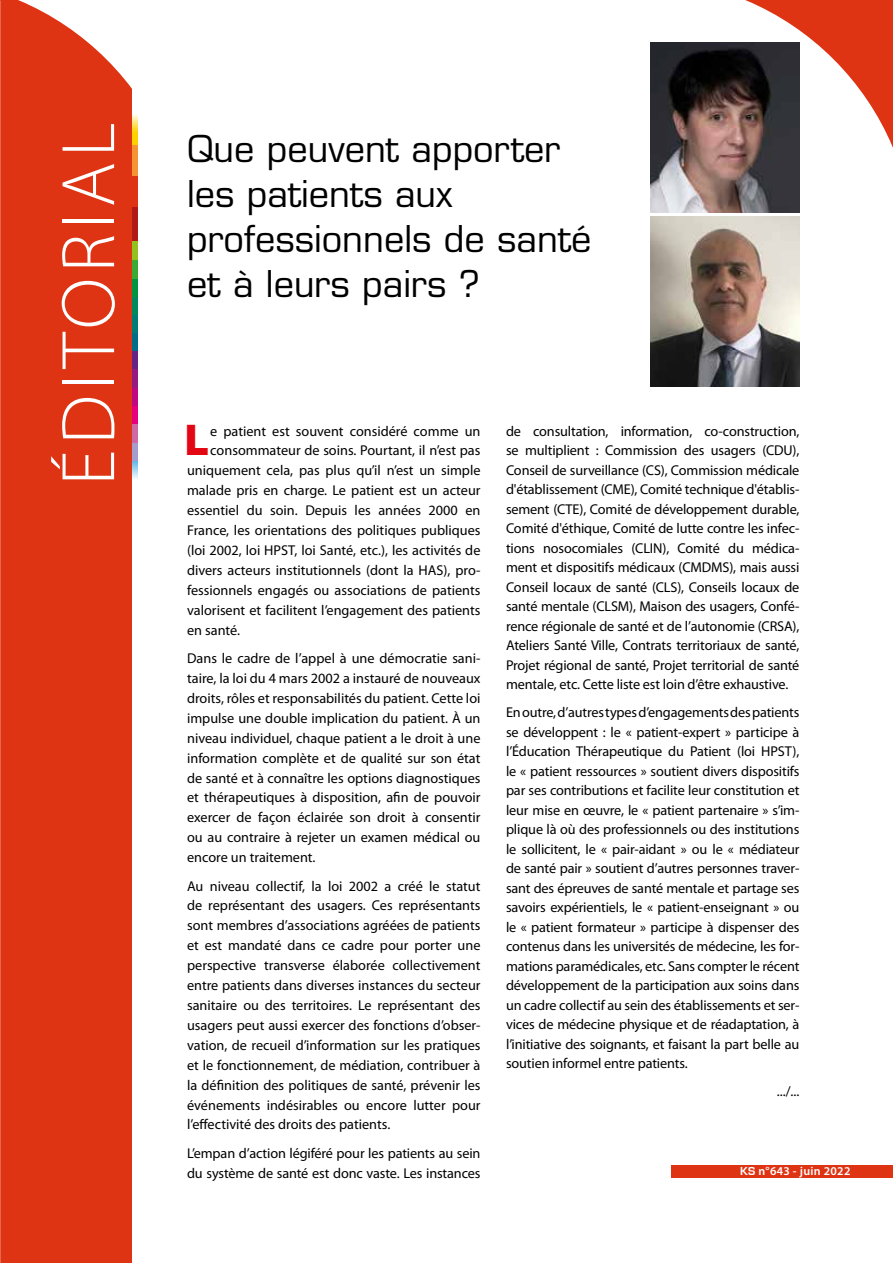
<style>
.page{position:relative;width:893px;height:1263px;background:#fff}
.page>*{position:absolute;margin:0;border:0;box-sizing:border-box;transform-origin:0 0}
.t1{font:300 76.5px "Myriad Pro";letter-spacing:.07em;color:#fff}
.t2{font:700 40.2px "Eurostile";color:#e30613}
.t3{font:36px/45px "Eurostile";color:#000}
.t4{font:14.25px/19.5px "Myriad Pro";color:#000;text-align:justify}
.t5{font:600 12px "Myriad Pro";letter-spacing:.025em;color:#fff}
.s1{font-family:"Eurostile";font-weight:700}
</style>
<div class="page">
<svg style="left:650px;top:0;width:243px;height:255px"></svg>
<div style="left:672px;top:1165px;width:221px;height:13px;background:#de3414"></div>
<div style="left:132px;top:333px;width:6px;height:18px;background:#006e88"></div>
<div style="left:132px;top:315px;width:6px;height:18px;background:#007d75"></div>
<div style="left:132px;top:296px;width:6px;height:19px;background:#008a5b"></div>
<div style="left:132px;top:278px;width:6px;height:18px;background:#009641"></div>
<div style="left:132px;top:260px;width:6px;height:18px;background:#3aaa35"></div>
<div style="left:132px;top:242px;width:6px;height:18px;background:#95c11f"></div>
<div style="left:132px;top:351px;width:6px;height:19px;background:#662383"></div>
<div style="left:132px;top:370px;width:6px;height:18px;background:#951b81"></div>
<div style="left:132px;top:388px;width:6px;height:18px;background:#c00880"></div>
<div style="left:132px;top:406px;width:6px;height:19px;background:#e6007d"></div>
<div style="left:132px;top:425px;width:6px;height:18px;background:#cc69a6"></div>
<div style="left:132px;top:443px;width:6px;height:18px;background:#a69dcd"></div>
<svg style="left:132px;top:461px;width:6px;height:18px"></svg>
<div style="left:0;top:0;width:132px;height:1263px;background:#de3414"></div>
<svg style="left:0;top:0;width:138px;height:255px"></svg>
<img style="left:651px;top:217px;width:148px;height:170px">
<img style="left:651px;top:43px;width:148px;height:170px">
<svg style="left:0;top:732px;width:1px;height:81px"></svg>
<h1 class="t1" style="left:43px;top:486px;width:364px;rotate:-90deg">ÉDITORIAL</h1>
<h3 class="t3" style="left:187px;top:126px;width:406px">Que peuvent apporter les patients aux professionnels de santé et à leurs pairs ?</h3>
<h2 class="t2" style="left:185px;top:416px;width:25px">L</h2>
<p class="t4" style="left:210px;top:421px;width:272px">e patient est souvent considéré comme un</p>
<p class="t4" style="left:210px;top:441px;width:272px">consommateur de soins. Pourtant, il n’est pas</p>
<p class="t4" style="left:187px;top:461px;width:295px">uniquement cela, pas plus qu’il n’est un simple</p>
<p class="t4" style="left:187px;top:480px;width:295px">malade pris en charge. Le patient est un acteur</p>
<p class="t4" style="left:187px;top:500px;width:295px">essentiel du soin. Depuis les années 2000 en</p>
<p class="t4" style="left:187px;top:520px;width:295px">France, les orientations des politiques publiques</p>
<p class="t4" style="left:187px;top:540px;width:295px">(loi 2002, loi HPST, loi Santé, etc.), les activités de</p>
<p class="t4" style="left:187px;top:560px;width:295px">divers acteurs institutionnels (dont la HAS), pro-</p>
<p class="t4" style="left:187px;top:580px;width:295px">fessionnels engagés ou associations de patients</p>
<p class="t4" style="left:187px;top:600px;width:295px">valorisent et facilitent l’engagement des patients</p>
<p class="t4" style="left:187px;top:620px;width:54px">en santé.</p>
<p class="t4" style="left:187px;top:648px;width:295px;line-height:20px">Dans le cadre de l’appel à une démocratie sani&shy;taire, la loi du 4 mars 2002 a instauré de nouveaux droits, rôles et responsabilités du patient. Cette loi impulse une double implication du patient. À un niveau individuel, chaque patient a le droit à une information complète et de qualité sur son état de santé et à connaître les options diagnostiques et thérapeutiques à disposition, afin de pouvoir exercer de façon éclairée son droit à consentir ou au contraire à rejeter un examen médical ou encore un traitement.</p>
<p class="t4" style="left:187px;top:875px;width:295px;line-height:20px">Au niveau collectif, la loi 2002 a créé le statut de représentant des usagers. Ces représentants sont membres d’associations agréées de patients et est mandaté dans ce cadre pour porter une perspective transverse élaborée collectivement entre patients dans diverses instances du secteur sanitaire ou des territoires. Le représentant des usagers peut aussi exercer des fonctions d’obser&shy;vation, de recueil d’information sur les pratiques et le fonctionnement, de médiation, contribuer à la définition des politiques de santé, prévenir les événements indésirables ou encore lutter pour l’effectivité des droits des patients.</p>
<p class="t4" style="left:187px;top:1143px;width:295px;line-height:20px">L’empan d’action légiféré pour les patients au sein du système de santé est donc vaste. Les instances</p>
<p class="t4" style="left:506px;top:421px;width:295px">de consultation, information, co-construction, se multiplient : Commission des usagers (CDU), Conseil de surveillance (CS), Commission médicale d'établissement (CME), Comité technique d'établis&shy;sement (CTE), Comité de développement durable, Comité d'éthique, Comité de lutte contre les infec&shy;tions nosocomiales (CLIN), Comité du médica&shy;ment et dispositifs médicaux (CMDMS), mais aussi Conseil locaux de santé (CLS), Conseils locaux de santé mentale (CLSM), Maison des usagers, Confé&shy;rence régionale de santé et de l’autonomie (CRSA), Ateliers Santé Ville, Contrats territoriaux de santé, Projet régional de santé, Projet territorial de santé mentale, etc. Cette liste est loin d’être exhaustive.</p>
<p class="t4" style="left:506px;top:702px;width:295px">En outre, d’autres types d’engagements des patients se développent : le « patient-expert » participe à l’Éducation Thérapeutique du Patient (loi HPST), le « patient ressources » soutient divers dispositifs par ses contributions et facilite leur constitution et leur mise en œuvre, le « patient partenaire » s’im&shy;plique là où des professionnels ou des institutions le sollicitent, le « pair-aidant » ou le « médiateur de santé pair » soutient d’autres personnes traver&shy;sant des épreuves de santé mentale et partage ses savoirs expérientiels, le « patient-enseignant » ou le « patient formateur » participe à dispenser des contenus dans les universités de médecine, les for&shy;mations paramédicales, etc. Sans compter le récent développement de la participation aux soins dans un cadre collectif au sein des établissements et ser&shy;vices de médecine physique et de réadaptation, à l’initiative des soignants, et faisant la part belle au soutien informel entre patients.</p>
<p class="t4" style="left:777px;top:1081px;width:24px">.../...</p>
<p class="t5" style="left:740px;top:1164px;width:112px"><span class="s1">KS</span> n°643 - juin 2022</p>
</div>
